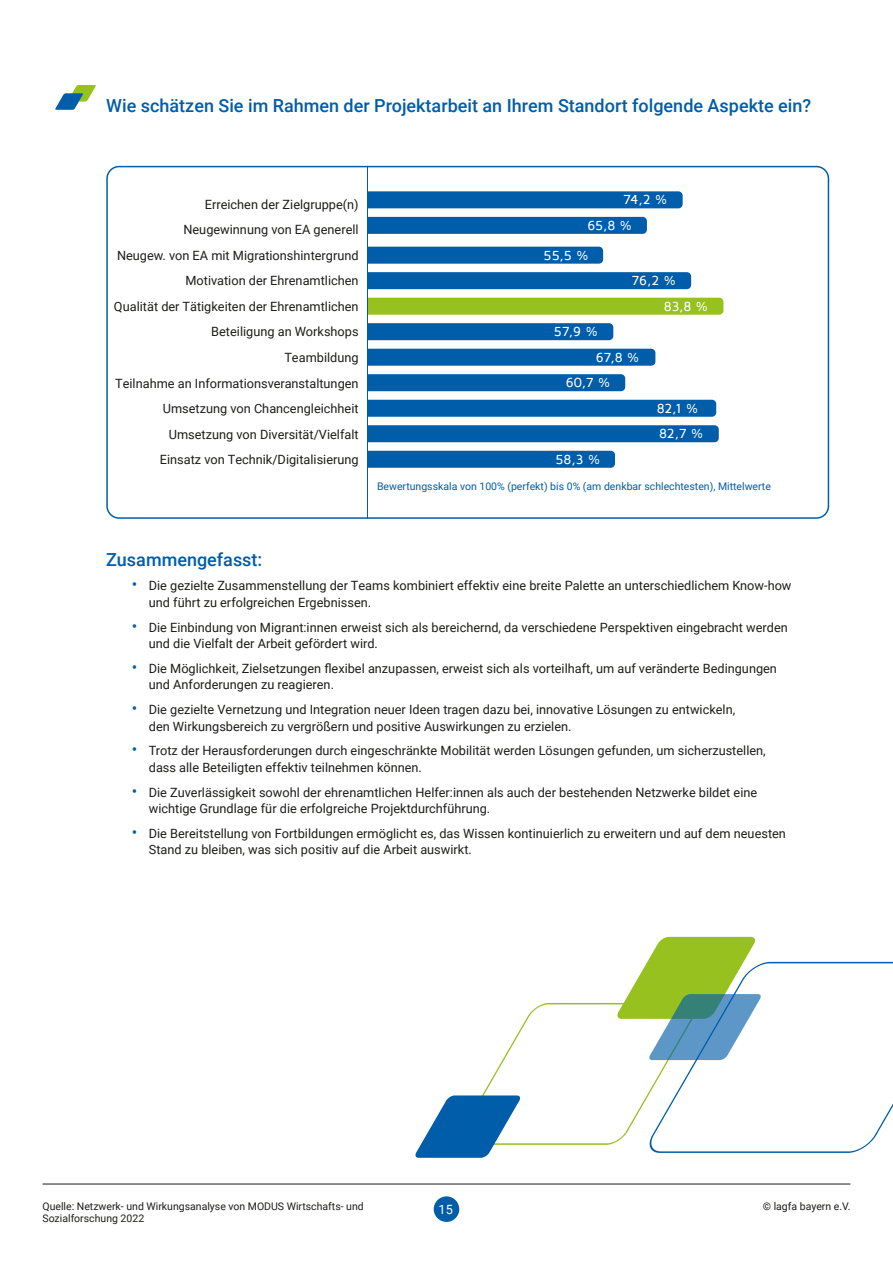
<style>
.page{position:relative;width:893px;height:1263px;background:#fff}
.page>*{position:absolute;margin:0;border:0;box-sizing:border-box;transform-origin:0 0}
.t1{font:500 18px "Roboto";color:#005da9}
.t2{font:500 13.5px/25.5px "Maven Pro";color:#fff}
.t3{font:12.75px/25.5px "Roboto";color:#1d1d1b}
.t4{font:12.75px "Roboto";color:#fff}
.t5{font:10.5px "Roboto";color:#1d1d1b}
.t6{font:10.5px "Roboto";color:#005da9}
.s1{font-size:16.5px;color:#005da9}
</style>
<div class="page">
<hr style="left:43px;top:1184px;width:807px;height:1px;background:#1d1d1b">
<div style="left:434px;top:1196px;width:25px;height:26px;background:#005da9;border-radius:50%"></div>
<div style="left:368px;top:191px;width:315px;height:17px;background:#005da9"></div>
<div style="left:368px;top:217px;width:279px;height:17px;background:#005da9"></div>
<div style="left:368px;top:247px;width:235px;height:17px;background:#005da9"></div>
<div style="left:368px;top:272px;width:323px;height:17px;background:#005da9"></div>
<div style="left:368px;top:298px;width:355px;height:17px;background:#96c11f"></div>
<div style="left:368px;top:323px;width:245px;height:17px;background:#005da9"></div>
<div style="left:368px;top:349px;width:287px;height:17px;background:#005da9"></div>
<div style="left:368px;top:374px;width:257px;height:17px;background:#005da9"></div>
<div style="left:368px;top:400px;width:348px;height:17px;background:#005da9"></div>
<div style="left:368px;top:425px;width:351px;height:17px;background:#005da9"></div>
<div style="left:368px;top:451px;width:247px;height:17px;background:#005da9"></div>
<hr style="left:367px;top:166px;width:1px;height:353px;background:#005da9">
<div style="left:106px;top:166px;width:723px;height:353px;border:2px solid #005da9;border-radius:12px"></div>
<svg style="left:55px;top:85px;width:41px;height:25px"></svg>
<svg style="left:763px;top:961px;width:130px;height:192px"></svg>
<svg style="left:415px;top:937px;width:348px;height:221px"></svg>
<h1 class="t1" style="left:106px;top:93px;width:706px">Wie schätzen Sie im Rahmen der Projektarbeit an Ihrem Standort folgende Aspekte ein?</h1>
<p class="t3" style="left:114px;top:191px;width:246px;text-align:right">Erreichen der Zielgruppe(n)<br>Neugewinnung von EA generell<br>Neugew. von EA mit Migrationshintergrund Motivation der Ehrenamtlichen<br>Qualität der Tätigkeiten der Ehrenamtlichen Beteiligung an Workshops<br>Teambildung<br>Teilnahme an Informationsveranstaltungen Umsetzung von Chancengleichheit Umsetzung von Diversität/Vielfalt<br>Einsatz von Technik/Digitalisierung</p>
<p class="t2" style="left:623px;top:187px;width:46px">74,2 %</p>
<p class="t2" style="left:587px;top:213px;width:46px">65,8 %</p>
<p class="t2" style="left:544px;top:242px;width:46px">55,5 %</p>
<p class="t2" style="left:554px;top:319px;width:45px">57,9 %</p>
<p class="t2" style="left:632px;top:268px;width:46px">76,2 %</p>
<p class="t2" style="left:664px;top:293px;width:45px">83,8 %</p>
<p class="t2" style="left:596px;top:345px;width:45px">67,8 %</p>
<p class="t2" style="left:566px;top:370px;width:46px">60,7 %</p>
<p class="t2" style="left:555px;top:447px;width:46px">58,3 %</p>
<p class="t2" style="left:657px;top:396px;width:48px">82,1 %<br>82,7 %</p>
<p class="t6" style="left:377px;top:479px;width:395px">Bewertungsskala von 100% (perfekt) bis 0% (am denkbar schlechtesten), Mittelwerte</p>
<h1 class="t1" style="left:106px;top:546px;width:158px">Zusammengefasst:</h1>
<p class="t3" style="left:149px;top:577px;width:644px;line-height:16.5px;text-indent:-17px"><span class="s1">•</span> Die gezielte Zusammenstellung der Teams kombiniert effektiv eine breite Palette an unterschiedlichem Know-how und führt zu erfolgreichen Ergebnissen.</p>
<p class="t3" style="left:149px;top:618px;width:640px;line-height:16.5px;text-indent:-17px"><span class="s1">•</span> Die Einbindung von Migrant:innen erweist sich als bereichernd, da verschiedene Perspektiven eingebracht werden und die Vielfalt der Arbeit gefördert wird.</p>
<p class="t3" style="left:149px;top:659px;width:630px;line-height:16.5px;text-indent:-17px"><span class="s1">•</span> Die Möglichkeit, Zielsetzungen flexibel anzupassen, erweist sich als vorteilhaft, um auf veränderte Bedingungen und Anforderungen zu reagieren.</p>
<p class="t3" style="left:149px;top:701px;width:588px;line-height:16.5px;text-indent:-17px"><span class="s1">•</span> Die gezielte Vernetzung und Integration neuer Ideen tragen dazu bei, innovative Lösungen zu entwickeln, den Wirkungsbereich zu vergrößern und positive Auswirkungen zu erzielen.</p>
<p class="t3" style="left:149px;top:742px;width:618px;line-height:16.5px;text-indent:-17px"><span class="s1">•</span> Trotz der Herausforderungen durch eingeschränkte Mobilität werden Lösungen gefunden, um sicherzustellen, dass alle Beteiligten effektiv teilnehmen können.</p>
<p class="t3" style="left:149px;top:783px;width:610px;line-height:16.5px;text-indent:-17px"><span class="s1">•</span> Die Zuverlässigkeit sowohl der ehrenamtlichen Helfer:innen als auch der bestehenden Netzwerke bildet eine wichtige Grundlage für die erfolgreiche Projektdurchführung.</p>
<p class="t3" style="left:149px;top:824px;width:639px;line-height:16.5px;text-indent:-17px"><span class="s1">•</span> Die Bereitstellung von Fortbildungen ermöglicht es, das Wissen kontinuierlich zu erweitern und auf dem neuesten<br>Stand zu bleiben, was sich positiv auf die Arbeit auswirkt.</p>
<p class="t5" style="left:43px;top:1199px;width:323px">Quelle: Netzwerk- und Wirkungsanalyse von MODUS Wirtschafts- und</p>
<p class="t5" style="left:763px;top:1199px;width:89px">© lagfa bayern e.V.</p>
<p class="t5" style="left:43px;top:1211px;width:103px">Sozialforschung 2022</p>
<p class="t4" style="left:439px;top:1201px;width:16px">15</p>
</div>
